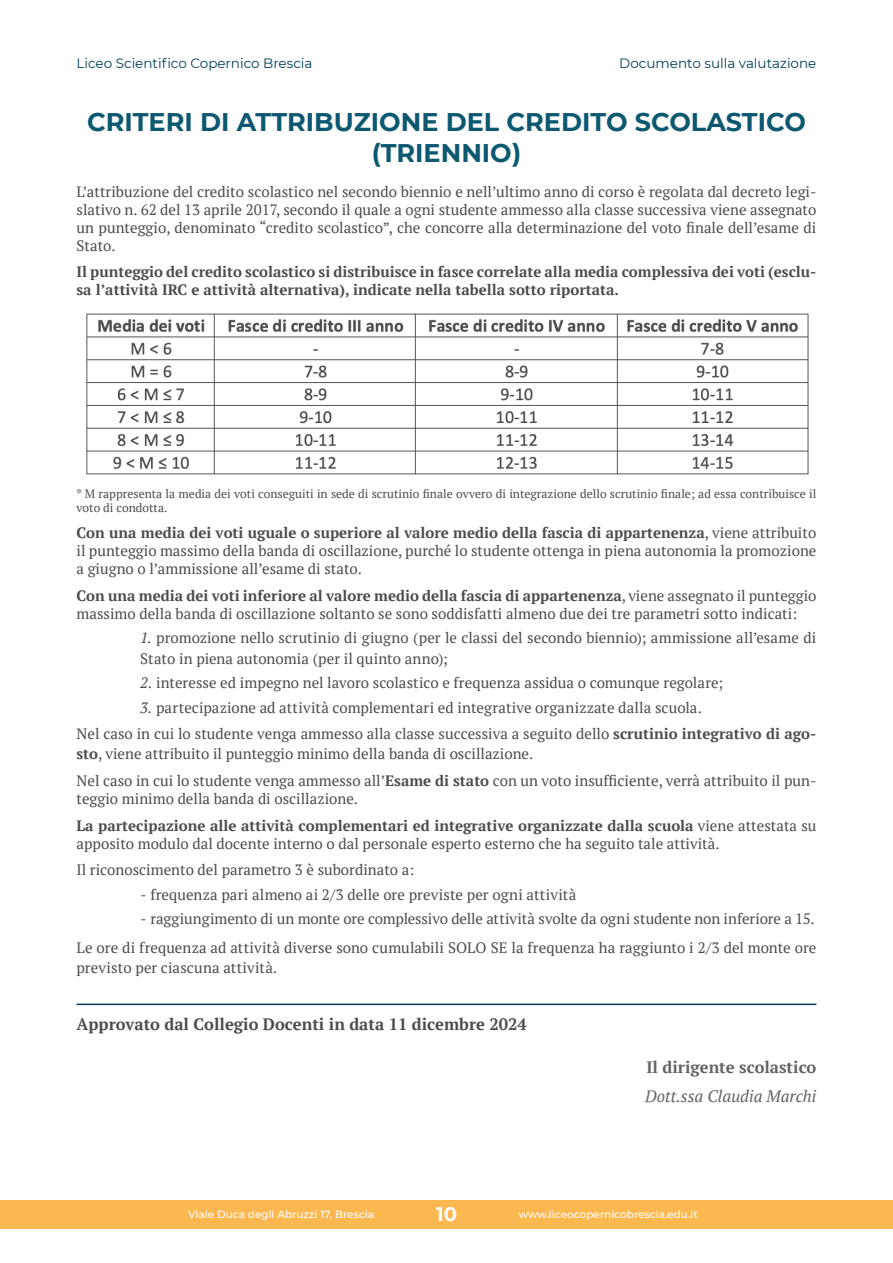
<style>
.page{position:relative;width:893px;height:1263px;background:#fff}
.page>*{position:absolute;margin:0;border:0;box-sizing:border-box;transform-origin:0 0}
.t1{font:700 25.5px/30.6px "Montserrat";color:#0b5870;text-align:center}
.t2{font:700 19.5px "Montserrat";color:#fff}
.t3{font:700 16.5px "PT Serif";color:#4b4c4d}
.t4{font:700 16.5px "PT Serif";color:#636366}
.t5{font:italic 16.5px "PT Serif";color:#636366}
.t6{font:15px/18px "PT Serif";color:#4b4c4d}
.t7{font:700 15px/18px "PT Serif";color:#4b4c4d}
.t8{font:13.5px "Montserrat";color:#004056}
.t9{font:12px/14.4px "PT Serif";color:#4b4c4d}
.t10{font:500 10.5px "Montserrat";color:#fff}
.s1{font-weight:700}
.s2{font-style:italic}
.s3{font-weight:400}
</style>
<div class="page">
<div style="left:0;top:1200px;width:893px;height:28px;background:#fcb850"></div>
<img style="left:86px;top:313px;width:723px;height:162px">
<hr style="left:77px;top:1003px;width:739px;height:2px;background:#004056">
<p class="t8" style="left:77px;top:54px;width:238px">Liceo Scientifico Copernico Brescia</p>
<p class="t8" style="left:619px;top:54px;width:199px">Documento sulla valutazione</p>
<h1 class="t1" style="left:87px;top:105px;width:720px">CRITERI DI ATTRIBUZIONE DEL CREDITO SCOLASTICO (TRIENNIO)</h1>
<p class="t6" style="left:77px;top:182px;width:741px;text-align:justify">L’attribuzione del credito scolastico nel secondo biennio e nell’ultimo anno di corso è regolata dal decreto legi&shy;slativo n. 62 del 13 aprile 2017, secondo il quale a ogni studente ammesso alla classe successiva viene assegnato un punteggio, denominato “credito scolastico”, che concorre alla determinazione del voto finale dell’esame di Stato.</p>
<p class="t7" style="left:77px;top:263px;width:741px">Il punteggio del credito scolastico si distribuisce in fasce correlate alla media complessiva dei voti (esclu&shy;sa l’attività IRC e attività alternativa), indicate nella tabella sotto riportata.</p>
<p class="t9" style="left:77px;top:486px;width:741px">* M rappresenta la media dei voti conseguiti in sede di scrutinio finale ovvero di integrazione dello scrutinio finale; ad essa contribuisce il voto di condotta.</p>
<p class="t6" style="left:77px;top:524px;width:741px;text-align:justify"><span class="s1">Con una media dei voti uguale o superiore al valore medio della fascia di appartenenza</span>, viene attribuito il punteggio massimo della banda di oscillazione, purché lo studente ottenga in piena autonomia la promozione a giugno o l’ammissione all’esame di stato.</p>
<p class="t6" style="left:77px;top:586px;width:741px"><span class="s1">Con una media dei voti inferiore al valore medio della fascia di appartenenza</span>, viene assegnato il punteggio massimo della banda di oscillazione soltanto se sono soddisfatti almeno due dei tre parametri sotto indicati:</p>
<p class="t6" style="left:140px;top:628px;width:678px;line-height:20.2px"><span class="s2">1.</span> promozione nello scrutinio di giugno (per le classi del secondo biennio); ammissione all’esame di<br>Stato in piena autonomia (per il quinto anno);</p>
<p class="t6" style="left:140px;top:674px;width:584px"><span class="s2">2.</span> interesse ed impegno nel lavoro scolastico e frequenza assidua o comunque regolare;</p>
<p class="t6" style="left:77px;top:694px;width:741px;line-height:26.5px;text-indent:64px"><span class="s2">3.</span> partecipazione ad attività complementari ed integrative organizzate dalla scuola.<br>Nel caso in cui lo studente venga ammesso alla classe successiva a seguito dello <span class="s1">scrutinio integrativo di ago-</span></p>
<p class="t6" style="left:77px;top:741px;width:741px;line-height:26.5px"><span class="s1">sto</span>, viene attribuito il punteggio minimo della banda di oscillazione.<br>Nel caso in cui lo studente venga ammesso all’<span class="s1">Esame di stato</span> con un voto insufficiente, verrà attribuito il pun-</p>
<p class="t7" style="left:77px;top:785px;width:741px;line-height:26.5px"><span class="s3">teggio minimo della banda di oscillazione.<br></span>La partecipazione alle attività complementari ed integrative organizzate dalla scuola <span class="s3">viene attestata su</span></p>
<p class="t6" style="left:77px;top:830px;width:644px;line-height:26.5px">apposito modulo dal docente interno o dal personale esperto esterno che ha seguito tale attività.<br>Il riconoscimento del parametro 3 è subordinato a:</p>
<p class="t6" style="left:140px;top:885px;width:437px"><span class="s2">-</span> frequenza pari almeno ai 2/3 delle ore previste per ogni attività</p>
<p class="t6" style="left:77px;top:904px;width:741px;line-height:28.8px;text-align:right"><span class="s2">-</span> raggiungimento di un monte ore complessivo delle attività svolte da ogni studente non inferiore a 15.<br>Le ore di frequenza ad attività diverse sono cumulabili SOLO SE la frequenza ha raggiunto i 2/3 del monte ore</p>
<p class="t6" style="left:77px;top:958px;width:202px">previsto per ciascuna attività.</p>
<p class="t3" style="left:77px;top:1013px;width:452px">Approvato dal Collegio Docenti in data 11 dicembre 2024</p>
<p class="t4" style="left:646px;top:1057px;width:171px">Il dirigente scolastico</p>
<p class="t5" style="left:645px;top:1085px;width:173px">Dott.ssa Claudia Marchi</p>
<p class="t10" style="left:188px;top:1207px;width:187px">Viale Duca degli Abruzzi 17, Brescia</p>
<h2 class="t2" style="left:436px;top:1200px;width:22px">10</h2>
<p class="t10" style="left:519px;top:1207px;width:180px">www.liceocopernicobrescia.edu.it</p>
</div>
